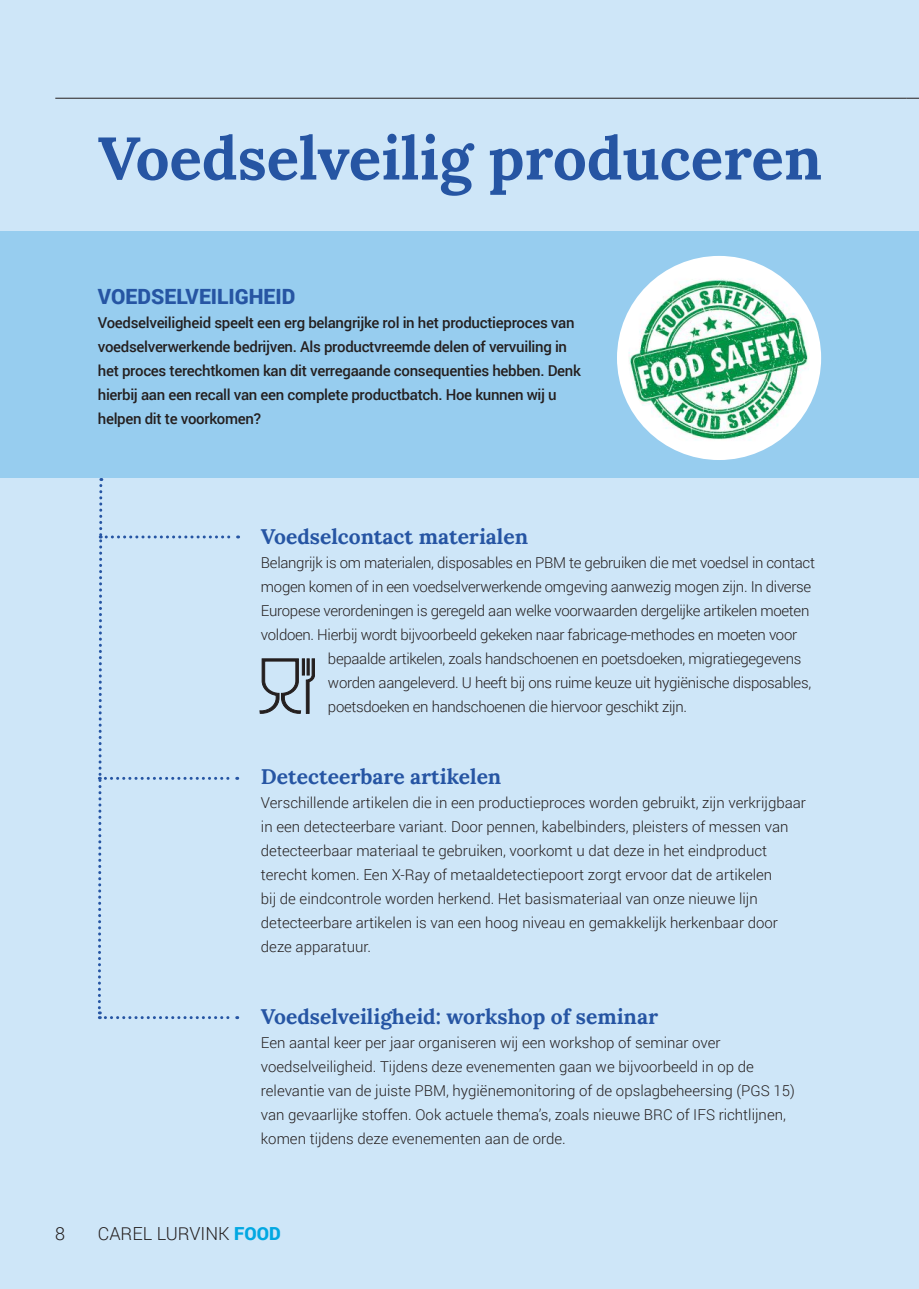
<style>
.page{position:relative;width:919px;height:1289px;background:#fff}
.page>*{position:absolute;margin:0;border:0;box-sizing:border-box;transform-origin:0 0}
.t1{font:700 60px "Lora";color:#2655a3}
.t2{font:700 21px "Lora";color:#2655a3}
.t3{font:900 21px "Roboto";color:#2655a3}
.t4{font:300 18px "Roboto";color:#241f1f}
.t5{font:300 15px/24px "Roboto";color:#241f1f}
.t6{font:300 15px "Roboto";letter-spacing:-.02em;color:#241f1f}
.t7{font:500 15px/24px "Roboto";letter-spacing:-.02em;color:#241f1f}
.s1{font-weight:900;color:#02a8e2}
</style>
<div class="page">
<div style="left:0;top:0;width:918px;height:1288px;background:#cee6f8"></div>
<div style="left:906px;top:232px;width:12px;height:246px;background:#97cdef"></div>
<div style="left:0;top:232px;width:906px;height:246px;background:#97cdef"></div>
<svg style="left:98px;top:478px;width:140px;height:541px"></svg>
<hr style="left:55px;top:98px;width:851px;height:1px;background:#241f1f">
<svg style="left:906px;top:98px;width:12px;height:1px"></svg>
<div style="left:617px;top:256px;width:204px;height:204px;background:#fff;border-radius:50%"></div>
<img style="left:628px;top:267px;width:181px;height:181px;border-radius:89px">
<svg style="left:260px;top:658px;width:54px;height:55px"></svg>
<h1 class="t1" style="left:98px;top:119px;width:725px">Voedselveilig produceren</h1>
<h2 class="t3" style="left:98px;top:281px;width:199px">VOEDSELVEILIGHEID</h2>
<p class="t7" style="left:98px;top:310px;width:484px">Voedselveiligheid speelt een erg belangrijke rol in het productieproces van voedselverwerkende bedrijven. Als productvreemde delen of vervuiling in het proces terechtkomen kan dit verregaande consequenties hebben. Denk hierbij aan een recall van een complete productbatch. Hoe kunnen wij u helpen dit te voorkomen?</p>
<h2 class="t2" style="left:261px;top:523px;width:269px">Voedselcontact materialen</h2>
<p class="t6" style="left:261px;top:552px;width:555px">Belangrijk is om materialen, disposables en PBM te gebruiken die met voedsel in contact</p>
<p class="t6" style="left:261px;top:576px;width:551px">mogen komen of in een voedselverwerkende omgeving aanwezig mogen zijn. In diverse</p>
<p class="t6" style="left:261px;top:600px;width:550px">Europese verordeningen is geregeld aan welke voorwaarden dergelijke artikelen moeten</p>
<p class="t6" style="left:261px;top:624px;width:537px">voldoen. Hierbij wordt bijvoorbeeld gekeken naar fabricage-methodes en moeten voor</p>
<p class="t6" style="left:328px;top:648px;width:475px">bepaalde artikelen, zoals handschoenen en poetsdoeken, migratiegegevens</p>
<p class="t6" style="left:328px;top:672px;width:484px">worden aangeleverd. U heeft bij ons ruime keuze uit hygiënische disposables,</p>
<p class="t6" style="left:328px;top:696px;width:361px">poetsdoeken en handschoenen die hiervoor geschikt zijn.</p>
<h2 class="t2" style="left:261px;top:763px;width:242px">Detecteerbare artikelen</h2>
<p class="t5" style="left:261px;top:790px;width:546px">Verschillende artikelen die in een productieproces worden gebruikt, zijn verkrijgbaar in een detecteerbare variant. Door pennen, kabelbinders, pleisters of messen van detecteerbaar materiaal te gebruiken, voorkomt u dat deze in het eindproduct terecht komen. Een X-Ray of metaaldetectiepoort zorgt ervoor dat de artikelen<br>bij de eindcontrole worden herkend. Het basismateriaal van onze nieuwe lijn detecteerbare artikelen is van een hoog niveau en gemakkelijk herkenbaar door deze apparatuur.</p>
<h2 class="t2" style="left:261px;top:1003px;width:398px">Voedselveiligheid: workshop of seminar</h2>
<p class="t5" style="left:261px;top:1030px;width:535px">Een aantal keer per jaar organiseren wij een workshop of seminar over voedselveiligheid. Tijdens deze evenementen gaan we bijvoorbeeld in op de relevantie van de juiste PBM, hygiënemonitoring of de opslagbeheersing (PGS 15) van gevaarlijke stoffen. Ook actuele thema’s, zoals nieuwe BRC of IFS richtlijnen, komen tijdens deze evenementen aan de orde.</p>
<p class="t4" style="left:55px;top:1221px;width:11px">8</p>
<p class="t4" style="left:98px;top:1221px;width:184px">CAREL LURVINK <span class="s1">FOOD</span></p>
</div>
